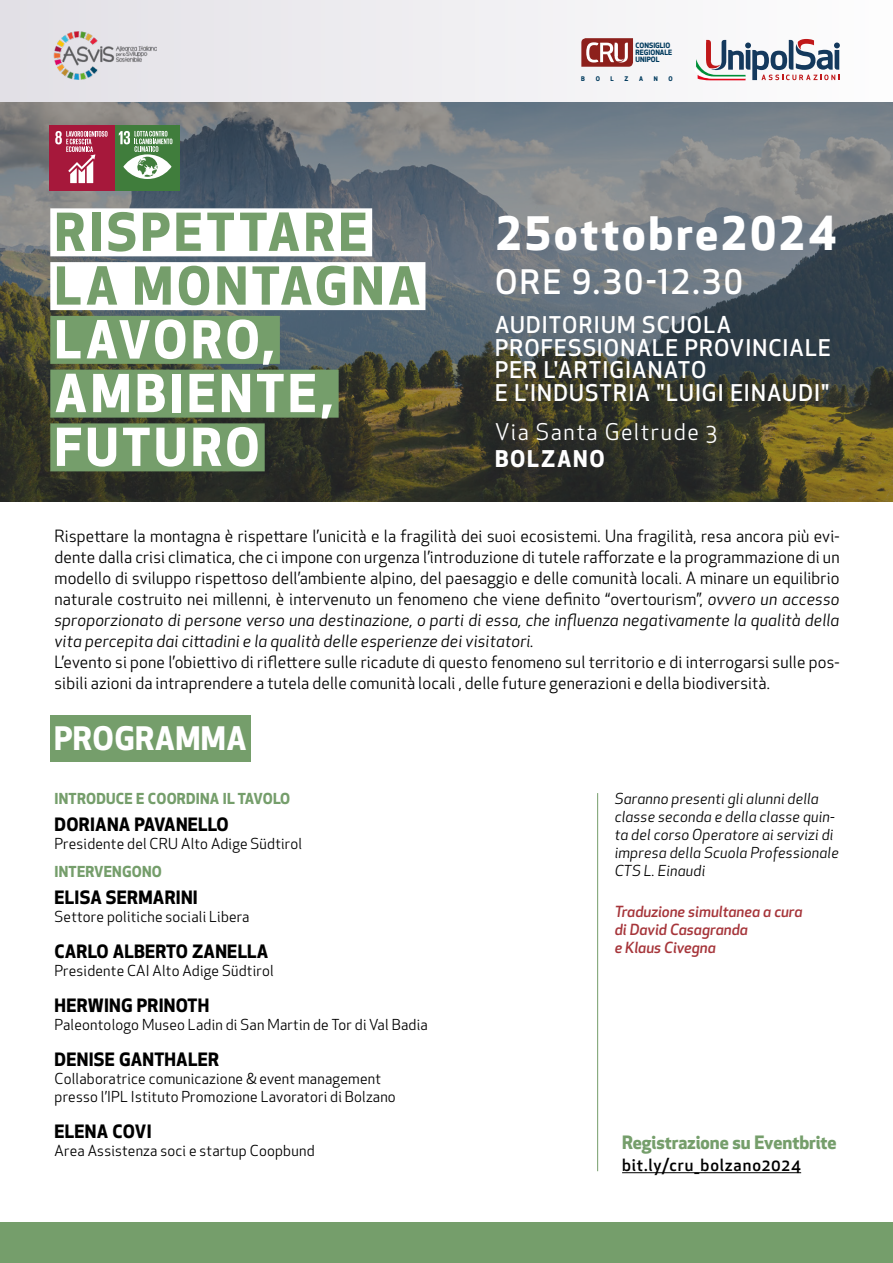
<style>
.page{position:relative;width:893px;height:1263px;background:#fff}
.page>*{position:absolute;margin:0;border:0;box-sizing:border-box;transform-origin:0 0}
.t1{font:700 51px/53.7px "Apex New";letter-spacing:.075em;color:#fff}
.t2{font:700 51px/53.7px "Apex New";letter-spacing:.07em;color:#759e6b}
.t3{font:700 45px "Apex New";letter-spacing:.065em;color:#fff}
.t4{font:500 33px "Apex New";letter-spacing:.065em;color:#fff}
.t5{font:700 31.65px "Apex New";letter-spacing:.015em;color:#fff}
.t6{font:500 22.5px/22.5px "Apex New";letter-spacing:.05em;color:#fff}
.t7{font:22.5px "Apex New";letter-spacing:.07em;color:#fff}
.t8{font:700 22.5px "Apex New";letter-spacing:.075em;color:#fff}
.t9{font:700 18px "Apex New";letter-spacing:.015em;color:#000}
.t10{font:700 18px "Apex New";letter-spacing:-.005em;color:#759e6b}
.t11{font:16.5px/21px "Apex New";letter-spacing:.01em;color:#000;text-align:justify}
.t12{font:500 16.5px "Apex New";letter-spacing:.05em;color:#000}
.t13{font:italic 500 15px/18px "Apex New";color:#a6353a}
.t14{font:14.85px/18px "Apex New";letter-spacing:.015em;color:#000}
.t15{font:italic 14.85px/18px "Apex New";letter-spacing:.015em;color:#000}
.t16{font:700 14.85px "Apex New";letter-spacing:.015em;color:#759e6b}
.t17{font:700 10.2px/9.9px "Apex New";color:#003761}
.t18{font:700 7.2px/6.9px "Apex New";color:#003a5d}
.t19{font:700 6.3px "Apex New";color:#003a5d}
.s1{font-style:italic}
</style>
<div class="page">
<div style="left:0;top:0;width:893px;height:336px;background:linear-gradient(to right,#e0dee4,#f9f9fa)"></div>
<div style="left:50px;top:716px;width:200px;height:46px;background:#759e6b"></div>
<svg style="left:694px;top:39px;width:146px;height:41px"></svg>
<svg style="left:581px;top:38px;width:52px;height:29px"></svg>
<img style="left:0;top:103px;width:893px;height:399px">
<div style="left:114px;top:126px;width:65px;height:65px;background:#407d3c"></div>
<svg style="left:119px;top:131px;width:53px;height:48px"></svg>
<div style="left:49px;top:126px;width:65px;height:65px;background:#a6183b"></div>
<svg style="left:55px;top:131px;width:53px;height:52px"></svg>
<div style="left:50px;top:208px;width:322px;height:48px;background:#fff"></div>
<div style="left:50px;top:262px;width:375px;height:48px;background:#fff"></div>
<div style="left:50px;top:316px;width:230px;height:48px;background:#759e6b"></div>
<div style="left:50px;top:370px;width:289px;height:48px;background:#759e6b"></div>
<div style="left:50px;top:423px;width:215px;height:48px;background:#759e6b"></div>
<hr style="left:622px;top:1172px;width:179px;height:1px;background:#000">
<hr style="left:597px;top:793px;width:1px;height:378px;background:#759e6b">
<div style="left:0;top:1222px;width:893px;height:41px;background:#759e6b"></div>
<img style="left:45px;top:31px;width:112px;height:49px">
<p class="t18" style="left:636px;top:42px;width:38px">CONSIGLIO<br>REGIONALE<br>UNIPOL</p>
<p class="t17" style="left:630px;top:45px;width:51px">CONSIGLI<br>REGIONALI</p>
<h1 class="t2" style="left:55px;top:203px;width:367px">RISPETTARE<br>LA MONTAGNA</h1>
<h1 class="t1" style="left:55px;top:311px;width:281px">LAVORO,<br>AMBIENTE,<br>FUTURO</h1>
<p class="t19" style="left:581px;top:74px;width:5px">B</p>
<p class="t19" style="left:596px;top:74px;width:6px">O</p>
<p class="t19" style="left:611px;top:74px;width:5px">L</p>
<p class="t19" style="left:624px;top:74px;width:5px">Z</p>
<p class="t19" style="left:639px;top:74px;width:5px">A</p>
<p class="t19" style="left:654px;top:74px;width:6px">N</p>
<p class="t19" style="left:668px;top:74px;width:6px">O</p>
<h2 class="t3" style="left:495px;top:201px;width:343px">25ottobre2024</h2>
<h3 class="t4" style="left:495px;top:260px;width:249px">ORE 9.30-12.30</h3>
<h3 class="t6" style="left:495px;top:314px;width:337px">AUDITORIUM SCUOLA<br>PROFESSIONALE PROVINCIALE<br>PER L'ARTIGIANATO<br>E L'INDUSTRIA "LUIGI EINAUDI"</h3>
<h3 class="t7" style="left:495px;top:418px;width:224px">Via Santa Geltrude 3</h3>
<h3 class="t8" style="left:495px;top:443px;width:111px">BOLZANO</h3>
<p class="t11" style="left:55px;top:525px;width:787px">Rispettare la montagna è rispettare l’unicità e la fragilità dei suoi ecosistemi. Una fragilità, resa ancora più evi&shy;dente dalla crisi climatica, che ci impone con urgenza l’introduzione di tutele rafforzate e la programmazione di un modello di sviluppo rispettoso dell’ambiente alpino, del paesaggio e delle comunità locali. A minare un equilibrio naturale costruito nei millenni, è intervenuto un fenomeno che viene definito “overtourism”, <span class="s1">ovvero un accesso sproporzionato di persone verso una destinazione, o parti di essa, che influenza negativamente la qualità della vita percepita dai cittadini e la qualità delle esperienze dei visitatori.</span></p>
<p class="t11" style="left:55px;top:651px;width:786px">L’evento si pone l’obiettivo di riflettere sulle ricadute di questo fenomeno sul territorio e di interrogarsi sulle pos&shy;sibili azioni da intraprendere a tutela delle comunità locali , delle future generazioni e della biodiversità.</p>
<h3 class="t5" style="left:54px;top:715px;width:194px">PROGRAMMA</h3>
<p class="t16" style="left:55px;top:788px;width:237px">INTRODUCE E COORDINA IL TAVOLO</p>
<p class="t9" style="left:55px;top:812px;width:176px">DORIANA PAVANELLO</p>
<p class="t14" style="left:55px;top:835px;width:249px">Presidente del CRU Alto Adige Südtirol</p>
<p class="t16" style="left:55px;top:860px;width:109px">INTERVENGONO</p>
<p class="t9" style="left:55px;top:884px;width:145px">ELISA SERMARINI</p>
<p class="t14" style="left:55px;top:907px;width:197px">Settore politiche sociali Libera</p>
<p class="t9" style="left:55px;top:938px;width:215px">CARLO ALBERTO ZANELLA</p>
<p class="t14" style="left:55px;top:961px;width:221px">Presidente CAI Alto Adige Südtirol</p>
<p class="t9" style="left:55px;top:992px;width:156px">HERWING PRINOTH</p>
<p class="t14" style="left:55px;top:1015px;width:375px">Paleontologo Museo Ladin di San Martin de Tor di Val Badia</p>
<p class="t9" style="left:55px;top:1046px;width:166px">DENISE GANTHALER</p>
<p class="t14" style="left:55px;top:1069px;width:343px">Collaboratrice comunicazione &amp; event management presso l’IPL Istituto Promozione Lavoratori di Bolzano</p>
<p class="t9" style="left:55px;top:1118px;width:99px">ELENA COVI</p>
<p class="t14" style="left:55px;top:1141px;width:261px">Area Assistenza soci e startup Coopbund</p>
<p class="t10" style="left:622px;top:1129px;width:216px">Registrazione su Eventbrite</p>
<p class="t12" style="left:622px;top:1154px;width:181px">bit.ly/cru_bolzano2024</p>
<p class="t15" style="left:615px;top:790px;width:226px">Saranno presenti gli alunni della classe seconda e della classe quin&shy;ta del corso Operatore ai servizi di impresa della Scuola Professionale<br>CTS L. Einaudi</p>
<p class="t13" style="left:615px;top:902px;width:189px">Traduzione simultanea a cura di David Casagranda<br>e Klaus Civegna</p>
</div>
